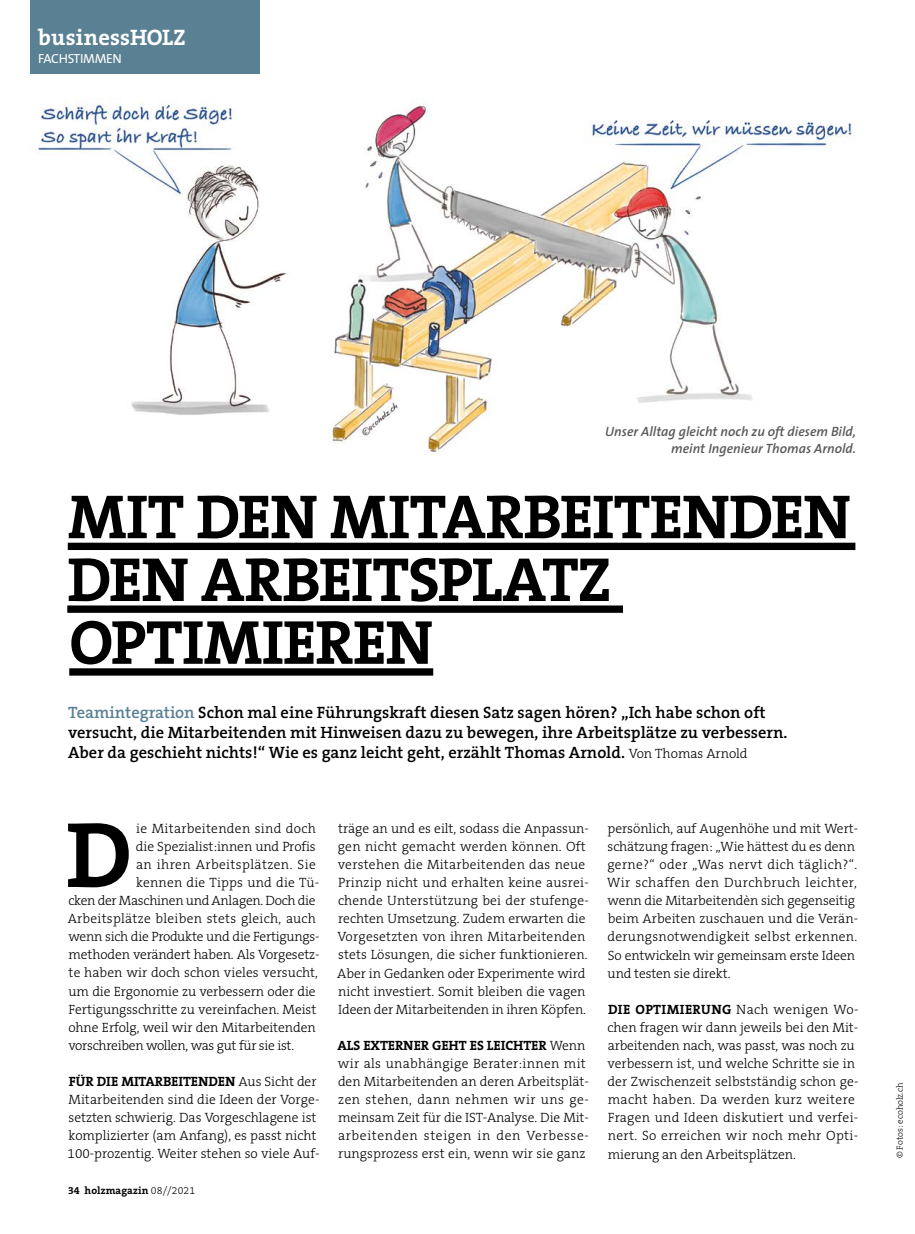
<style>
.page{position:relative;width:915px;height:1234px;background:#fff}
.page>*{position:absolute;margin:0;border:0;box-sizing:border-box;transform-origin:0 0}
.t1{font:700 93.75px "The Serif CE";color:#000}
.t2{font:700 62.7px/62.7px "The Serif CE";letter-spacing:-.02em;color:#000}
.t3{font:700 22.5px "The Serif CE";letter-spacing:.005em;color:#fff}
.t4{font:600 16.5px/19.8px "The Serif CE";color:#000}
.t5{font:300 13.5px/18.1px "The Serif CE";color:#000}
.t6{font:300 13.5px "The Serif CE";letter-spacing:-.02em;color:#000}
.t7{font:italic 600 13.5px/16.5px "The Sans";color:#58585a;text-align:right}
.t8{font:300 13.5px "The Serif CE";letter-spacing:.02em;color:#000}
.t9{font:300 13.5px "The Serif CE";letter-spacing:.03em;color:#000}
.t10{font:13.2px "The Sans";letter-spacing:-.02em;color:#fff}
.t11{font:700 10.5px "The Serif CE";letter-spacing:.01em;color:#000}
.t12{font:300 9px "The Serif CE";color:#000}
.s1{color:#5a8094}
.s2{font-weight:300;font-size:13.5px}
.s3{font-weight:700}
.s4{font-weight:300}
</style>
<div class="page">
<img style="left:38px;top:97px;width:815px;height:359px">
<div style="left:30px;top:0;width:229px;height:73px;background:#5a8094"></div>
<div style="left:68px;top:542px;width:787px;height:8px;background:#000"></div>
<div style="left:67px;top:605px;width:555px;height:7px;background:#000"></div>
<div style="left:69px;top:668px;width:364px;height:7px;background:#000"></div>
<h3 class="t3" style="left:38px;top:24px;width:149px">businessHOLZ</h3>
<p class="t10" style="left:38px;top:47px;width:85px">FACHSTIMMEN</p>
<p class="t7" style="left:605px;top:423px;width:252px">Unser Alltag gleicht noch zu oft diesem Bild, meint Ingenieur Thomas Arnold.</p>
<h2 class="t2" style="left:67px;top:486px;width:784px">MIT DEN MITARBEITENDEN<br>DEN ARBEITSPLATZ<br>OPTIMIEREN</h2>
<p class="t4" style="left:68px;top:703px;width:720px"><span class="s1">Teamintegration</span> Schon mal eine Führungskraft diesen Satz sagen hören? „Ich habe schon oft versucht, die Mitarbeitenden mit Hinweisen dazu zu bewegen, ihre Arbeitsplätze zu verbessern.<br>Aber da geschieht nichts!“ Wie es ganz leicht geht, erzählt Thomas Arnold. <span class="s2">Von Thomas Arnold</span></p>
<h1 class="t1" style="left:66px;top:802px;width:68px">D</h1>
<p class="t8" style="left:136px;top:820px;width:181px">ie Mitarbeitenden sind doch</p>
<p class="t5" style="left:136px;top:837px;width:181px">die Spezialist:innen und Profis</p>
<p class="t9" style="left:136px;top:857px;width:181px">an ihren Arbeitsplätzen. Sie</p>
<p class="t5" style="left:136px;top:873px;width:185px">kennen die Tipps und die Tü-</p>
<p class="t6" style="left:68px;top:893px;width:249px">cken der Maschinen und Anlagen. Doch die</p>
<p class="t8" style="left:68px;top:911px;width:250px">Arbeitsplätze bleiben stets gleich, auch</p>
<p class="t6" style="left:68px;top:929px;width:252px">wenn sich die Produkte und die Fertigungs-</p>
<p class="t5" style="left:69px;top:945px;width:252px">methoden verändert haben. Als Vorgesetz-</p>
<p class="t5" style="left:69px;top:964px;width:251px">te haben wir doch schon vieles versucht,</p>
<p class="t5" style="left:69px;top:982px;width:248px">um die Ergonomie zu verbessern oder die</p>
<p class="t5" style="left:69px;top:1000px;width:249px">Fertigungsschritte zu vereinfachen. Meist</p>
<p class="t5" style="left:68px;top:1018px;width:249px">ohne Erfolg, weil wir den Mitarbeitenden</p>
<p class="t6" style="left:68px;top:1037px;width:227px">vorschreiben wollen, was gut für sie ist.</p>
<p class="t5" style="left:68px;top:1072px;width:253px"><span class="s3">FÜR DIE MITARBEITENDEN</span> Aus Sicht der Mitarbeitenden sind die Ideen der Vorge&shy;setzten schwierig. Das Vorgeschlagene ist komplizierter (am Anfang), es passt nicht 100-prozentig. Weiter stehen so viele Auf-</p>
<p class="t11" style="left:68px;top:1184px;width:129px">34 holzmagazin <span class="s4">08//2021</span></p>
<p class="t5" style="left:337px;top:819px;width:253px">träge an und es eilt, sodass die Anpassun&shy;gen nicht gemacht werden können. Oft verstehen die Mitarbeitenden das neue Prinzip nicht und erhalten keine ausrei&shy;chende Unterstützung bei der stufenge&shy;rechten Umsetzung. Zudem erwarten die Vorgesetzten von ihren Mitarbeitenden stets Lösungen, die sicher funktionieren.<br>Aber in Gedanken oder Experimente wird nicht investiert. Somit bleiben die vagen Ideen der Mitarbeitenden in ihren Köpfen.</p>
<p class="t5" style="left:337px;top:1036px;width:253px"><span class="s3">ALS EXTERNER GEHT ES LEICHTER</span> Wenn wir als unabhängige Berater:innen mit den Mitarbeitenden an deren Arbeitsplät&shy;zen stehen, dann nehmen wir uns ge&shy;meinsam Zeit für die IST-Analyse. Die Mit&shy;arbeitenden steigen in den Verbesse&shy;rungsprozess erst ein, wenn wir sie ganz</p>
<p class="t5" style="left:607px;top:819px;width:252px">persönlich, auf Augenhöhe und mit Wert&shy;schätzung fragen: „Wie hättest du es denn gerne?“ oder „Was nervt dich täglich?“.<br>Wir schaffen den Durchbruch leichter, wenn die Mitarbeitenden sich gegenseitig beim Arbeiten zuschauen und die Verän&shy;derungsnotwendigkeit selbst erkennen.<br>So entwickeln wir gemeinsam erste Ideen und testen sie direkt.</p>
<p class="t5" style="left:607px;top:1000px;width:252px"><span class="s3">DIE OPTIMIERUNG</span> Nach wenigen Wo&shy;chen fragen wir dann jeweils bei den Mit&shy;arbeitenden nach, was passt, was noch zu verbessern ist, und welche Schritte sie in der Zwischenzeit selbstständig schon ge&shy;macht haben. Da werden kurz weitere Fragen und Ideen diskutiert und verfei&shy;nert. So erreichen wir noch mehr Opti&shy;mierung an den Arbeitsplätzen.</p>
<p class="t12" style="left:894px;top:1157px;width:77px;rotate:-90deg">© Fotos: ecoholz.ch</p>
</div>
